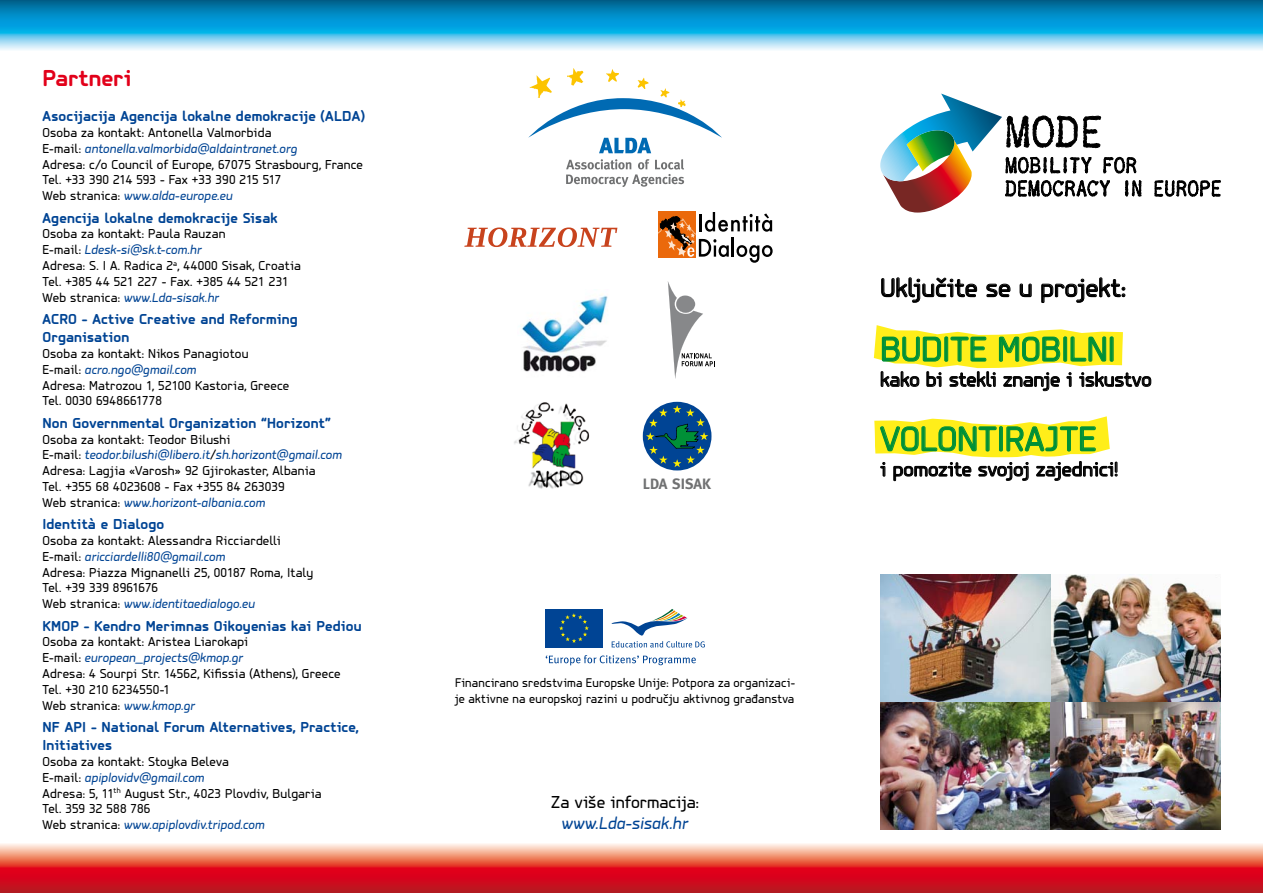
<style>
.page{position:relative;width:1263px;height:893px;background:#fff}
.page>*{position:absolute;margin:0;border:0;box-sizing:border-box;transform-origin:0 0}
.t1{font:36px "PF Isotext Pro";letter-spacing:-.005em;color:#009037}
.t2{font:27px "PF Isotext Pro";color:#000}
.t3{font:700 24px "PF Isotext Pro";letter-spacing:.005em;color:#e2001a}
.t4{font:21px "PF Isotext Pro";color:#000}
.t5{font:18px "PF Isotext Pro";color:#000}
.t6{font:italic 18px "PF Isotext Pro";letter-spacing:.01em;color:#004494}
.t7{font:700 15px/18px "PF Isotext Pro";letter-spacing:.01em;color:#004494}
.t8{font:700 15px "Meta";letter-spacing:-.005em;color:#707172}
.t9{font:13.5px/15.8px "PF Isotext Pro";letter-spacing:.015em;color:#000}
.t10{font:13.2px/15.8px "PF Isotext Pro";letter-spacing:.015em;color:#000}
.s1{font-style:italic;color:#004494}
</style>
<div class="page">
<div style="left:0;top:0;width:1263px;height:26px;background:linear-gradient(to bottom,#00658f,#00a3e7)"></div>
<div style="left:0;top:867px;width:1263px;height:26px;background:linear-gradient(to bottom,#ea0019,#b81720)"></div>
<svg style="left:0;top:26px;width:1263px;height:24px;background:#6dccef"></svg>
<svg style="left:0;top:843px;width:1263px;height:24px;background:#f19881"></svg>
<svg style="left:880px;top:94px;width:261px;height:119px"></svg>
<svg style="left:1154px;top:180px;width:66px;height:17px"></svg>
<img style="left:880px;top:574px;width:340px;height:255px">
<svg style="left:566px;top:159px;width:118px;height:28px"></svg>
<svg style="left:528px;top:68px;width:194px;height:85px"></svg>
<svg style="left:464px;top:227px;width:153px;height:20px"></svg>
<img style="left:521px;top:294px;width:87px;height:78px">
<img style="left:514px;top:402px;width:76px;height:87px">
<svg style="left:659px;top:212px;width:114px;height:51px"></svg>
<svg style="left:668px;top:282px;width:47px;height:97px"></svg>
<div style="left:643px;top:402px;width:68px;height:68px;background:#004494;border-radius:50%"></div>
<svg style="left:643px;top:405px;width:65px;height:62px"></svg>
<svg style="left:546px;top:655px;width:150px;height:10px"></svg>
<div style="left:545px;top:609px;width:57px;height:38px;background:#004494"></div>
<svg style="left:559px;top:613px;width:30px;height:30px"></svg>
<svg style="left:611px;top:609px;width:94px;height:39px"></svg>
<svg style="left:881px;top:277px;width:96px;height:26px"></svg>
<svg style="left:986px;top:284px;width:24px;height:13px"></svg>
<svg style="left:1020px;top:284px;width:12px;height:13px"></svg>
<svg style="left:1041px;top:277px;width:84px;height:26px"></svg>
<svg style="left:873px;top:325px;width:278px;height:66px"></svg>
<svg style="left:874px;top:416px;width:243px;height:65px"></svg>
<h3 class="t3" style="left:43px;top:64px;width:91px">Partneri</h3>
<p class="t7" style="left:43px;top:107px;width:324px">Asocijacija Agencija lokalne demokracije (ALDA)</p>
<p class="t9" style="left:43px;top:125px;width:322px">Osoba za kontakt: Antonella Valmorbida<br>E-mail: <span class="s1">antonella.valmorbida@aldaintranet.org<br></span>Adresa: c/o Council of Europe, 67075 Strasbourg, France Tel. +33 390 214 593 - Fax +33 390 215 517<br>Web stranica: <span class="s1">www.alda-europe.eu</span></p>
<p class="t7" style="left:43px;top:209px;width:236px">Agencija lokalne demokracije Sisak</p>
<p class="t9" style="left:43px;top:226px;width:260px">Osoba za kontakt: Paula Rauzan<br>E-mail: <span class="s1">Ldesk-si@sk.t-com.hr<br></span>Adresa: S. I A. Radica 2<sup>a</sup>, 44000 Sisak, Croatia Tel. +385 44 521 227 - Fax. +385 44 521 231<br>Web stranica: <span class="s1">www.Lda-sisak.hr</span></p>
<p class="t7" style="left:43px;top:310px;width:257px">ACRO - Active Creative and Reforming<br>Organisation</p>
<p class="t9" style="left:43px;top:345px;width:248px">Osoba za kontakt: Nikos Panagiotou<br>E-mail: <span class="s1">acro.ngo@gmail.com<br></span>Adresa: Matrozou 1, 52100 Kastoria, Greece<br>Tel. 0030 6948661778</p>
<p class="t7" style="left:43px;top:414px;width:290px">Non Governmental Organization “Horizont”</p>
<p class="t9" style="left:43px;top:431px;width:301px">Osoba za kontakt: Teodor Bilushi<br>E-mail: <span class="s1">teodor.bilushi@libero.it</span>/<span class="s1">sh.horizont@gmail.com </span>Adresa: Lagjia «Varosh» 92 Gjirokaster, Albania<br>Tel. +355 68 4023608 - Fax +355 84 263039<br>Web stranica: <span class="s1">www.horizont-albania.com</span></p>
<p class="t7" style="left:43px;top:515px;width:123px">Identità e Dialogo</p>
<p class="t9" style="left:43px;top:532px;width:272px">Osoba za kontakt: Alessandra Ricciardelli E-mail: <span class="s1">aricciardelli80@gmail.com<br></span>Adresa: Piazza Mignanelli 25, 00187 Roma, Italy Tel. +39 339 8961676<br>Web stranica: <span class="s1">www.identitaedialogo.eu</span></p>
<p class="t7" style="left:43px;top:617px;width:320px">KMOP - Kendro Merimnas Oikoyenias kai Pediou</p>
<p class="t9" style="left:43px;top:634px;width:300px">Osoba za kontakt: Aristea Liarokapi<br>E-mail: <span class="s1">european_projects@kmop.gr<br></span>Adresa: 4 Sourpi Str. 14562, Kifissia (Athens), Greece Tel. +30 210 6234550-1<br>Web stranica: <span class="s1">www.kmop.gr</span></p>
<p class="t7" style="left:43px;top:718px;width:318px">NF API - National Forum Alternatives, Practice,<br>Initiatives</p>
<p class="t9" style="left:43px;top:753px;width:281px">Osoba za kontakt: Stoyka Beleva<br>E-mail: <span class="s1">apiplovidv@gmail.com<br></span>Adresa: 5, 11<sup>th</sup> August Str., 4023 Plovdiv, Bulgaria Tel. 359 32 588 786<br>Web stranica: <span class="s1">www.apiplovdiv.tripod.com</span></p>
<p class="t8" style="left:643px;top:475px;width:70px">LDA SISAK</p>
<p class="t10" style="left:455px;top:675px;width:342px">Financirano sredstvima Europske Unije: Potpora za organizaci&shy;je aktivne na europskoj razini u području aktivnog građanstva</p>
<h3 class="t5" style="left:551px;top:791px;width:149px">Za više informacija:</h3>
<h3 class="t6" style="left:562px;top:813px;width:128px">www.Lda-sisak.hr</h3>
<h2 class="t2" style="left:880px;top:272px;width:247px">Uključite se u projekt:</h2>
<h1 class="t1" style="left:880px;top:328px;width:237px">BUDITE MOBILNI</h1>
<h3 class="t4" style="left:880px;top:367px;width:273px">kako bi stekli znanje i iskustvo</h3>
<h1 class="t1" style="left:880px;top:418px;width:217px">VOLONTIRAJTE</h1>
<h3 class="t4" style="left:880px;top:457px;width:239px">i pomozite svojoj zajednici!</h3>
</div>
